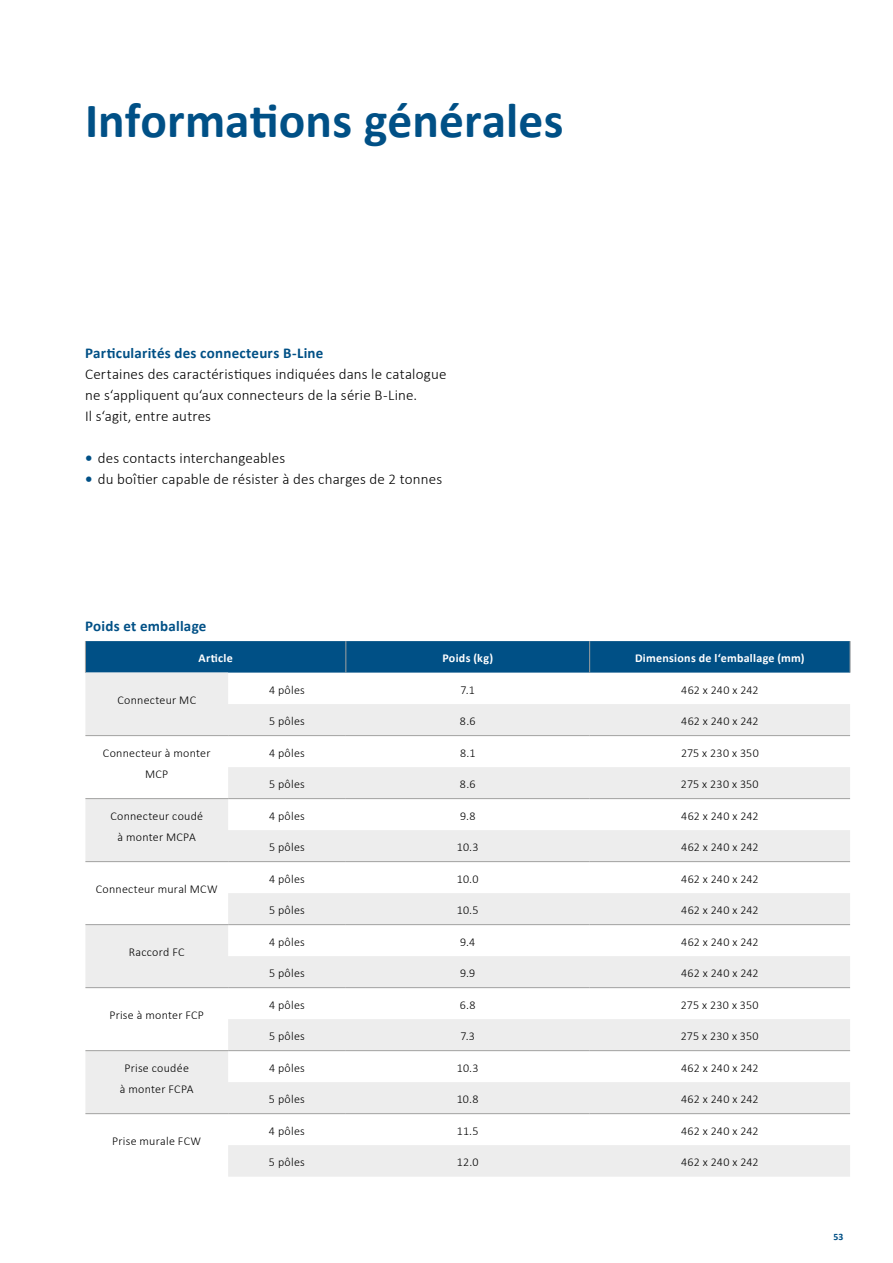
<style>
.page{position:relative;width:893px;height:1263px;background:#fff}
.page>*{position:absolute;margin:0;border:0;box-sizing:border-box;transform-origin:0 0}
.t1{font:700 49.5px "Calibri";color:#005086}
.t2{font:300 15px/21px "Calibri";letter-spacing:.01em;color:#000}
.t3{font:700 15px "Calibri";letter-spacing:.015em;color:#005086}
.t4{font:300 12px/21px "Calibri";letter-spacing:.02em;color:#000;text-align:center}
.t5{font:300 12px "Calibri";color:#000}
.t6{font:700 12px "Calibri";letter-spacing:.025em;color:#fff}
.t7{font:700 9.75px "Calibri";color:#005086}
.s1{font-weight:700;color:#005086}
</style>
<div class="page">
<div style="left:86px;top:641px;width:764px;height:32px;background:#005086"></div>
<svg style="left:85px;top:673px;width:765px;height:504px;fill:#f0f0f0"></svg>
<hr style="left:85px;top:641px;width:1px;height:32px;background:#a1a1a0">
<hr style="left:345px;top:641px;width:1px;height:32px;background:#a1a1a0">
<hr style="left:589px;top:641px;width:1px;height:32px;background:#a1a1a0">
<hr style="left:850px;top:641px;width:1px;height:32px;background:#a1a1a0">
<hr style="left:85px;top:735px;width:143px;height:1px;background:#a1a1a0">
<hr style="left:228px;top:735px;width:118px;height:1px;background:#a1a1a0">
<hr style="left:346px;top:735px;width:244px;height:1px;background:#a1a1a0">
<hr style="left:590px;top:735px;width:260px;height:1px;background:#a1a1a0">
<hr style="left:85px;top:798px;width:143px;height:1px;background:#a1a1a0">
<hr style="left:228px;top:798px;width:118px;height:1px;background:#a1a1a0">
<hr style="left:346px;top:798px;width:244px;height:1px;background:#a1a1a0">
<hr style="left:590px;top:798px;width:260px;height:1px;background:#a1a1a0">
<hr style="left:85px;top:861px;width:143px;height:1px;background:#a1a1a0">
<hr style="left:228px;top:861px;width:118px;height:1px;background:#a1a1a0">
<hr style="left:346px;top:861px;width:244px;height:1px;background:#a1a1a0">
<hr style="left:590px;top:861px;width:260px;height:1px;background:#a1a1a0">
<hr style="left:85px;top:924px;width:143px;height:1px;background:#a1a1a0">
<hr style="left:228px;top:924px;width:118px;height:1px;background:#a1a1a0">
<hr style="left:346px;top:924px;width:244px;height:1px;background:#a1a1a0">
<hr style="left:590px;top:924px;width:260px;height:1px;background:#a1a1a0">
<hr style="left:85px;top:987px;width:143px;height:1px;background:#a1a1a0">
<hr style="left:228px;top:987px;width:118px;height:1px;background:#a1a1a0">
<hr style="left:346px;top:987px;width:244px;height:1px;background:#a1a1a0">
<hr style="left:590px;top:987px;width:260px;height:1px;background:#a1a1a0">
<hr style="left:85px;top:1050px;width:143px;height:1px;background:#a1a1a0">
<hr style="left:228px;top:1050px;width:118px;height:1px;background:#a1a1a0">
<hr style="left:346px;top:1050px;width:244px;height:1px;background:#a1a1a0">
<hr style="left:590px;top:1050px;width:260px;height:1px;background:#a1a1a0">
<hr style="left:85px;top:1113px;width:143px;height:1px;background:#a1a1a0">
<hr style="left:228px;top:1113px;width:118px;height:1px;background:#a1a1a0">
<hr style="left:346px;top:1113px;width:244px;height:1px;background:#a1a1a0">
<hr style="left:590px;top:1113px;width:260px;height:1px;background:#a1a1a0">
<h1 class="t1" style="left:85px;top:86px;width:480px">Informations générales</h1>
<p class="t3" style="left:85px;top:342px;width:240px">Particularités des connecteurs B-Line</p>
<p class="t2" style="left:85px;top:363px;width:363px">Certaines des caractéristiques indiquées dans le catalogue ne s‘appliquent qu‘aux connecteurs de la série B-Line.<br>Il s‘agit, entre autres</p>
<p class="t2" style="left:85px;top:448px;width:202px"><span class="s1">•</span> des contacts interchangeables</p>
<p class="t2" style="left:85px;top:468px;width:359px"><span class="s1">•</span> du boîtier capable de résister à des charges de 2 tonnes</p>
<p class="t3" style="left:85px;top:615px;width:123px">Poids et emballage</p>
<p class="t6" style="left:198px;top:650px;width:36px">Article</p>
<p class="t6" style="left:442px;top:650px;width:52px">Poids (kg)</p>
<p class="t6" style="left:635px;top:650px;width:171px">Dimensions de l‘emballage (mm)</p>
<p class="t4" style="left:117px;top:690px;width:80px">Connecteur MC</p>
<p class="t4" style="left:269px;top:680px;width:37px">4 pôles</p>
<p class="t4" style="left:461px;top:679px;width:16px">7.1</p>
<p class="t5" style="left:681px;top:685px;width:79px">462 x 240 x 242</p>
<p class="t4" style="left:269px;top:711px;width:37px">5 pôles</p>
<p class="t4" style="left:460px;top:710px;width:17px">8.6</p>
<p class="t5" style="left:681px;top:716px;width:79px">462 x 240 x 242</p>
<p class="t4" style="left:103px;top:743px;width:109px">Connecteur à monter<br>MCP</p>
<p class="t4" style="left:269px;top:743px;width:37px">4 pôles</p>
<p class="t4" style="left:460px;top:742px;width:17px">8.1</p>
<p class="t4" style="left:681px;top:743px;width:79px">275 x 230 x 350</p>
<p class="t4" style="left:269px;top:774px;width:37px">5 pôles</p>
<p class="t4" style="left:460px;top:773px;width:17px">8.6</p>
<p class="t4" style="left:681px;top:774px;width:79px">275 x 230 x 350</p>
<p class="t4" style="left:110px;top:806px;width:94px">Connecteur coudé à monter MCPA</p>
<p class="t4" style="left:269px;top:806px;width:37px">4 pôles</p>
<p class="t4" style="left:460px;top:805px;width:17px">9.8</p>
<p class="t5" style="left:681px;top:811px;width:79px">462 x 240 x 242</p>
<p class="t4" style="left:269px;top:837px;width:37px">5 pôles</p>
<p class="t4" style="left:457px;top:836px;width:23px">10.3</p>
<p class="t5" style="left:681px;top:842px;width:79px">462 x 240 x 242</p>
<p class="t4" style="left:96px;top:879px;width:123px">Connecteur mural MCW</p>
<p class="t4" style="left:269px;top:869px;width:37px">4 pôles</p>
<p class="t4" style="left:457px;top:868px;width:23px">10.0</p>
<p class="t5" style="left:681px;top:874px;width:79px">462 x 240 x 242</p>
<p class="t4" style="left:269px;top:900px;width:37px">5 pôles</p>
<p class="t4" style="left:457px;top:899px;width:23px">10.5</p>
<p class="t5" style="left:681px;top:905px;width:79px">462 x 240 x 242</p>
<p class="t4" style="left:129px;top:942px;width:57px">Raccord FC</p>
<p class="t4" style="left:109px;top:1005px;width:96px">Prise à monter FCP</p>
<p class="t4" style="left:269px;top:932px;width:37px">4 pôles</p>
<p class="t4" style="left:460px;top:931px;width:17px">9.4</p>
<p class="t5" style="left:681px;top:937px;width:79px">462 x 240 x 242</p>
<p class="t4" style="left:269px;top:963px;width:37px">5 pôles</p>
<p class="t4" style="left:460px;top:962px;width:17px">9.9</p>
<p class="t5" style="left:681px;top:968px;width:79px">462 x 240 x 242</p>
<p class="t4" style="left:269px;top:995px;width:37px">4 pôles</p>
<p class="t4" style="left:460px;top:994px;width:17px">6.8</p>
<p class="t4" style="left:681px;top:995px;width:79px">275 x 230 x 350</p>
<p class="t4" style="left:269px;top:1026px;width:37px">5 pôles</p>
<p class="t4" style="left:460px;top:1025px;width:16px">7.3</p>
<p class="t4" style="left:681px;top:1026px;width:79px">275 x 230 x 350</p>
<p class="t4" style="left:120px;top:1058px;width:75px">Prise coudée<br>à monter FCPA</p>
<p class="t4" style="left:269px;top:1058px;width:37px">4 pôles</p>
<p class="t4" style="left:457px;top:1057px;width:23px">10.3</p>
<p class="t5" style="left:681px;top:1063px;width:79px">462 x 240 x 242</p>
<p class="t4" style="left:269px;top:1089px;width:37px">5 pôles</p>
<p class="t4" style="left:457px;top:1088px;width:23px">10.8</p>
<p class="t5" style="left:681px;top:1094px;width:79px">462 x 240 x 242</p>
<p class="t4" style="left:112px;top:1131px;width:90px">Prise murale FCW</p>
<p class="t4" style="left:269px;top:1121px;width:37px">4 pôles</p>
<p class="t4" style="left:457px;top:1120px;width:23px">11.5</p>
<p class="t5" style="left:681px;top:1126px;width:79px">462 x 240 x 242</p>
<p class="t4" style="left:269px;top:1152px;width:37px">5 pôles</p>
<p class="t4" style="left:457px;top:1151px;width:23px">12.0</p>
<p class="t5" style="left:681px;top:1157px;width:79px">462 x 240 x 242</p>
<p class="t7" style="left:833px;top:1230px;width:12px">53</p>
</div>
